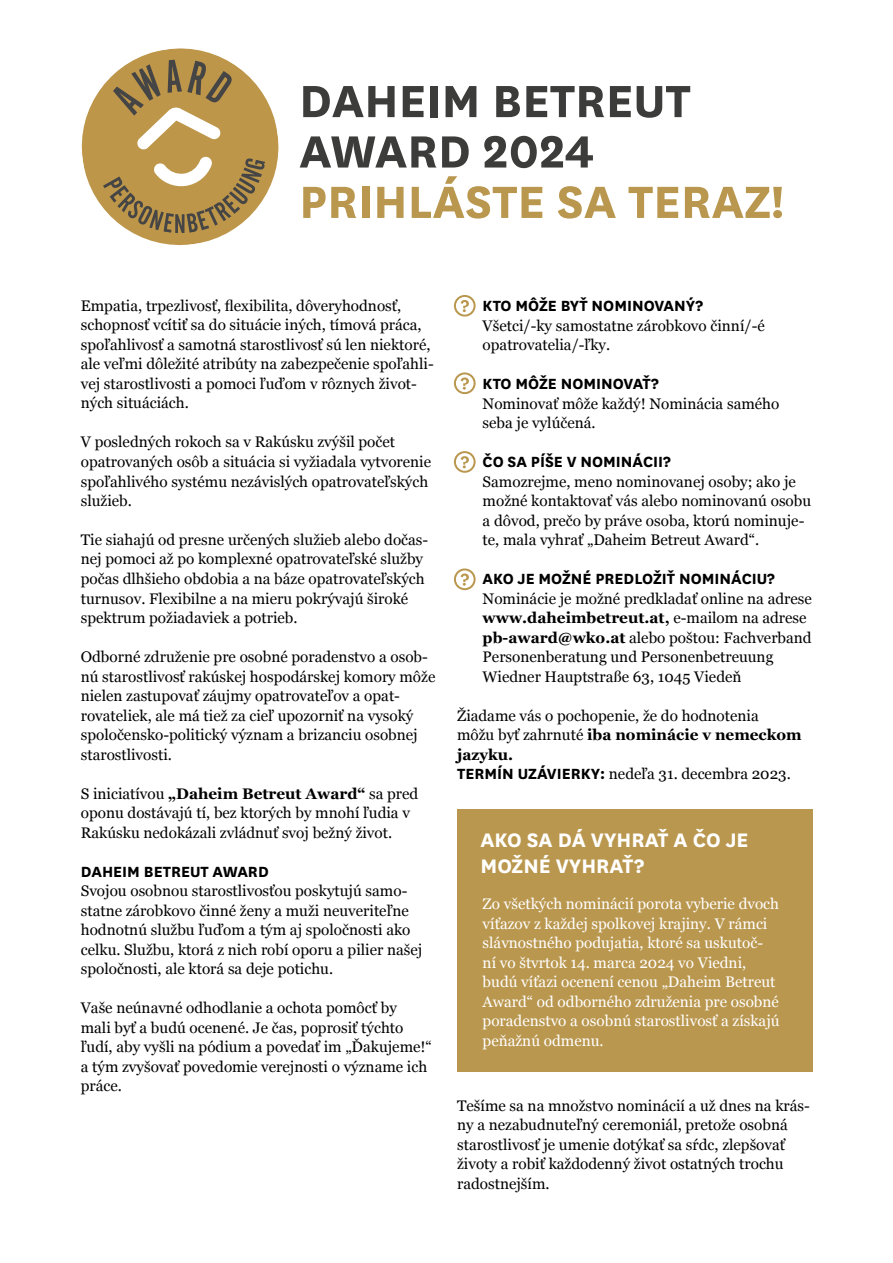
<style>
.page{position:relative;width:893px;height:1263px;background:#fff}
.page>*{position:absolute;margin:0;border:0;box-sizing:border-box;transform-origin:0 0}
.t1{font:700 52.8px/50.4px "National";color:#3c3c3b}
.t2{font:700 52.8px "National";color:#ba974e}
.t3{font:700 22.8px/25.8px "National";color:#fff}
.t4{font:700 17.25px "National";color:#000}
.t5{font:15.3px/19.5px "Georgia";color:#000}
.t6{font:15.3px/19.5px "Georgia";color:#fff}
.s1{font-weight:700}
.s2{font-family:"National";font-weight:700;font-size:17.25px}
</style>
<div class="page">
<svg style="left:81px;top:48px;width:198px;height:198px"></svg>
<svg style="left:454px;top:295px;width:22px;height:22px"></svg>
<svg style="left:454px;top:372px;width:22px;height:22px"></svg>
<svg style="left:454px;top:451px;width:22px;height:22px"></svg>
<svg style="left:454px;top:568px;width:22px;height:22px"></svg>
<div style="left:457px;top:809px;width:355px;height:262px;background:#ba974e"></div>
<h1 class="t1" style="left:299px;top:72px;width:393px">DAHEIM BETREUT<br>AWARD 2024</h1>
<h1 class="t2" style="left:299px;top:164px;width:486px">PRIHLÁSTE SA TERAZ!</h1>
<p class="t5" style="left:81px;top:295px;width:354px">Empatia, trpezlivosť, flexibilita, dôveryhodnosť, schopnosť vcítiť sa do situácie iných, tímová práca, spoľahlivosť a samotná starostlivosť sú len niektoré, ale veľmi dôležité atribúty na zabezpečenie spoľahli&shy;vej starostlivosti a pomoci ľuďom v rôznych život&shy;ných situáciách.</p>
<p class="t5" style="left:81px;top:432px;width:352px">V posledných rokoch sa v Rakúsku zvýšil počet opatrovaných osôb a situácia si vyžiadala vytvorenie spoľahlivého systému nezávislých opatrovateľských služieb.</p>
<p class="t5" style="left:81px;top:529px;width:349px">Tie siahajú od presne určených služieb alebo dočas&shy;nej pomoci až po komplexné opatrovateľské služby počas dlhšieho obdobia a na báze opatrovateľských turnusov. Flexibilne a na mieru pokrývajú široké spektrum požiadaviek a potrieb.</p>
<p class="t5" style="left:81px;top:646px;width:356px">Odborné združenie pre osobné poradenstvo a osob&shy;nú starostlivosť rakúskej hospodárskej komory môže nielen zastupovať záujmy opatrovateľov a opat&shy;rovateliek, ale má tiež za cieľ upozorniť na vysoký spoločensko-politický význam a brizanciu osobnej starostlivosti.</p>
<p class="t5" style="left:81px;top:783px;width:339px">S iniciatívou <span class="s1">„Daheim Betreut Award“</span> sa pred oponu dostávajú tí, bez ktorých by mnohí ľudia v<br>Rakúsku nedokázali zvládnuť svoj bežný život.</p>
<p class="t4" style="left:81px;top:859px;width:189px">DAHEIM BETREUT AWARD</p>
<p class="t5" style="left:81px;top:880px;width:343px">Svojou osobnou starostlivosťou poskytujú samo&shy;statne zárobkovo činné ženy a muži neuveriteľne hodnotnú službu ľuďom a tým aj spoločnosti ako celku. Službu, ktorá z nich robí oporu a pilier našej spoločnosti, ale ktorá sa deje potichu.</p>
<p class="t5" style="left:81px;top:997px;width:353px">Vaše neúnavné odhodlanie a ochota pomôcť by<br>mali byť a budú ocenené. Je čas, poprosiť týchto ľudí, aby vyšli na pódium a povedať im „Ďakujeme!“ a tým zvyšovať povedomie verejnosti o význame ich práce.</p>
<p class="t4" style="left:483px;top:294px;width:222px">KTO MÔŽE BYŤ NOMINOVANÝ?</p>
<p class="t5" style="left:483px;top:315px;width:284px">Všetci/-ky samostatne zárobkovo činní/-é opatrovatelia/-ľky.</p>
<p class="t4" style="left:483px;top:372px;width:178px">KTO MÔŽE NOMINOVAŤ?</p>
<p class="t5" style="left:483px;top:393px;width:298px">Nominovať môže každý! Nominácia samého seba je vylúčená.</p>
<p class="t4" style="left:483px;top:450px;width:190px">ČO SA PÍŠE V NOMINÁCII?</p>
<p class="t5" style="left:483px;top:471px;width:330px">Samozrejme, meno nominovanej osoby; ako je možné kontaktovať vás alebo nominovanú osobu a dôvod, prečo by práve osoba, ktorú nominuje&shy;te, mala vyhrať „Daheim Betreut Award“.</p>
<p class="t4" style="left:483px;top:567px;width:294px">AKO JE MOŽNÉ PREDLOŽIŤ NOMINÁCIU?</p>
<p class="t5" style="left:483px;top:588px;width:331px">Nominácie je možné predkladať online na adrese <span class="s1">www.daheimbetreut.at,</span> e-mailom na adrese <span class="s1">pb-award@wko.at</span> alebo poštou: Fachverband Personenberatung und Personenbetreuung Wiedner Hauptstraße 63, 1045 Viedeň</p>
<p class="t5" style="left:457px;top:705px;width:346px">Žiadame vás o pochopenie, že do hodnotenia<br>môžu byť zahrnuté <span class="s1">iba nominácie v nemeckom jazyku.<br></span><span class="s2">TERMÍN UZÁVIERKY:</span> nedeľa 31. decembra 2023.</p>
<h2 class="t3" style="left:480px;top:826px;width:270px">AKO SA DÁ VYHRAŤ A ČO JE<br>MOŽNÉ VYHRAŤ?</h2>
<p class="t6" style="left:483px;top:893px;width:298px">Zo všetkých nominácií porota vyberie dvoch víťazov z každej spolkovej krajiny. V rámci slávnostného podujatia, ktoré sa uskutoč&shy;ní vo štvrtok 14. marca 2024 vo Viedni, budú víťazi ocenení cenou „Daheim Betreut Award“ od odborného združenia pre osobné poradenstvo a osobnú starostlivosť a získajú peňažnú odmenu.</p>
<p class="t5" style="left:457px;top:1095px;width:354px">Tešíme sa na množstvo nominácií a už dnes na krás&shy;ny a nezabudnuteľný ceremoniál, pretože osobná starostlivosť je umenie dotýkať sa sŕdc, zlepšovať životy a robiť každodenný život ostatných trochu radostnejším.</p>
</div>
